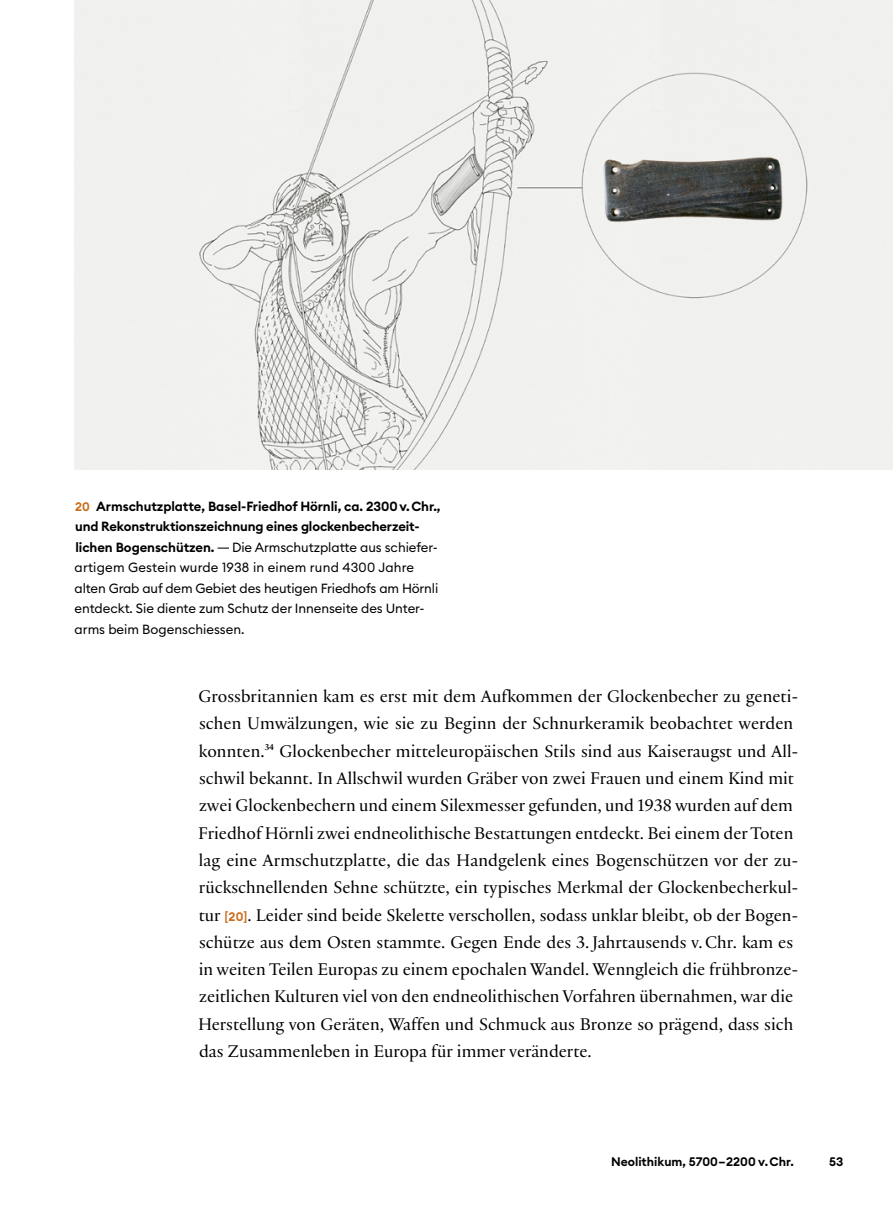
<style>
.page{position:relative;width:893px;height:1216px;background:#fff}
.page>*{position:absolute;margin:0;border:0;box-sizing:border-box;transform-origin:0 0}
.GT_mit_Einzug{font:18.2px/27.3px "Practice";color:#000}
.Abb_Legende_fett{font:13.12px/20.5px "Euclid Circular B";letter-spacing:-.005em;color:#000}
.Abb_Legende_fett-2{font:600 13.12px/20.5px "Euclid Circular B";letter-spacing:-.01em;color:#000}
.t1{font:600 12.25px "Euclid Circular B";color:#000}
.s1{font-size:12.25px;color:#ca6e1e}
.s2{font-family:"Euclid Circular B";font-weight:600;font-size:12.25px;color:#ca6e1e}
</style>
<div class="page">
<img style="left:74px;top:0;width:819px;height:470px">
<p class="Abb_Legende_fett-2" style="left:75px;top:496px;width:367px"><span class="s1">20</span> Armschutzplatte, Basel-Friedhof Hörnli, ca. 2300v. Chr., und Rekonstruktionszeichnung eines glockenbecherzeit&shy;lichen Bogenschützen.</p>
<p class="Abb_Legende_fett" style="left:75px;top:536px;width:365px;text-indent:157px">Die Armschutzplatte aus schiefer&shy;artigem Gestein wurde 1938 in einem rund 4300 Jahre alten Grab auf dem Gebiet des heutigen Friedhofs am Hörnli entdeckt. Sie diente zum Schutz der Innenseite des Unter&shy;arms beim Bogenschiessen.</p>
<p class="GT_mit_Einzug" style="left:198px;top:682px;width:602px">Grossbritannien kam es erst mit dem Aufkommen der Glockenbecher zu geneti&shy;schen Umwälzungen, wie sie zu Beginn der Schnurkeramik beobachtet werden konnten.<sup>34</sup> Glockenbecher mitteleuropäischen Stils sind aus Kaiseraugst und All&shy;schwil bekannt. In Allschwil wurden Gräber von zwei Frauen und einem Kind mit zwei Glockenbechern und einem Silexmesser gefunden, und 1938 wurden auf dem Friedhof Hörnli zwei endneolithische Bestattungen entdeckt. Bei einem der Toten lag eine Armschutzplatte, die das Handgelenk eines Bogenschützen vor der zu&shy;rückschnellenden Sehne schützte, ein typisches Merkmal der Glockenbecherkul&shy;tur <span class="s2">[20]</span>. Leider sind beide Skelette verschollen, sodass unklar bleibt, ob der Bogen&shy;schütze aus dem Osten stammte. Gegen Ende des 3. Jahrtausends v. Chr. kam es in weiten Teilen Europas zu einem epochalen Wandel. Wenngleich die frühbronze&shy;zeitlichen Kulturen viel von den endneolithischen Vorfahren übernahmen, war die Herstellung von Geräten, Waffen und Schmuck aus Bronze so prägend, dass sich das Zusammenleben in Europa für immer veränderte.</p>
<p class="t1" style="left:611px;top:1153px;width:184px">Neolithikum, 5700–2200 v. Chr.</p>
<p class="t1" style="left:829px;top:1153px;width:16px">53</p>
</div>
